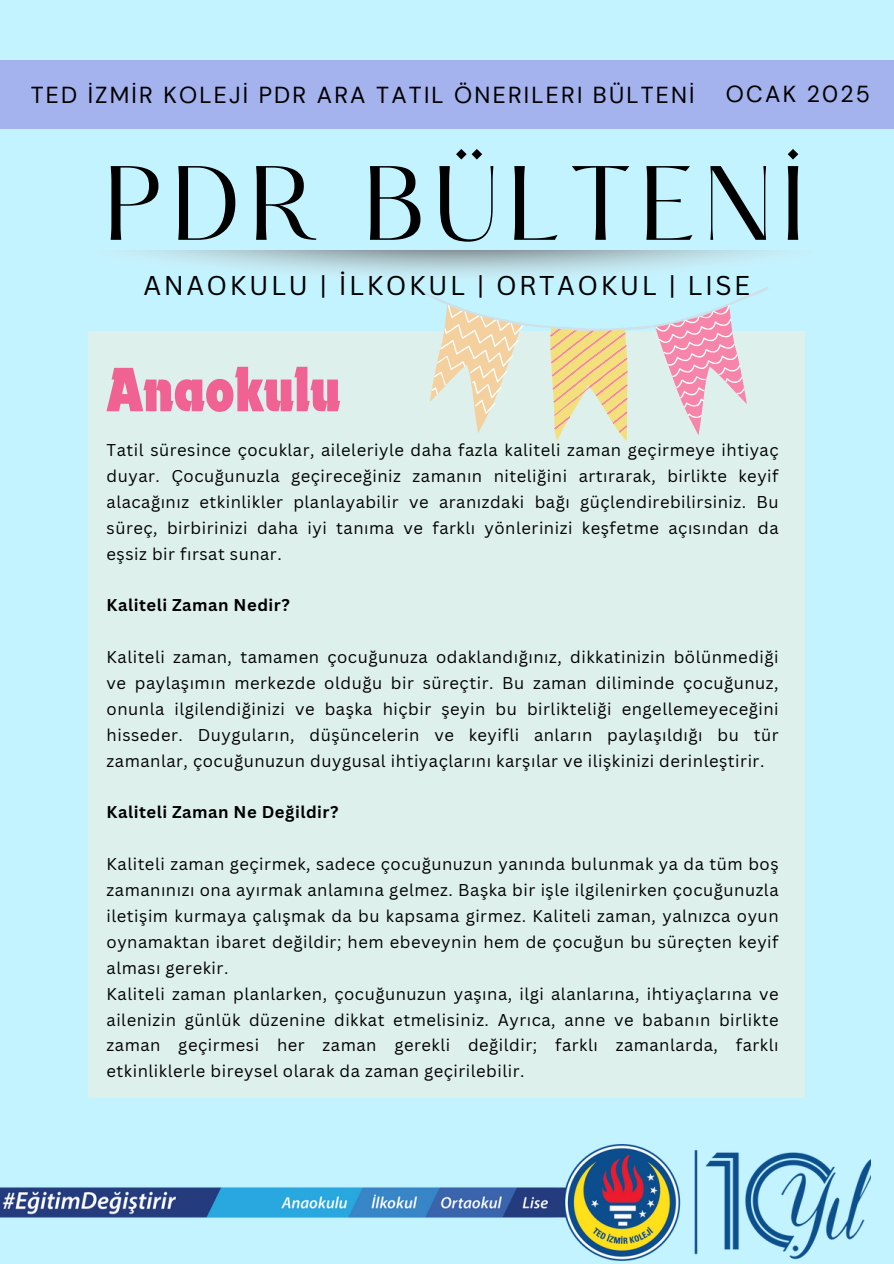
<style>
.page{position:relative;width:894px;height:1264px;background:#fff}
.page>*{position:absolute;margin:0;border:0;box-sizing:border-box;transform-origin:0 0}
.t1{font:92.1px "Hatton";letter-spacing:.095em;color:#000}
.t2{font:700 condensed 65.1px "Dynamo Com";color:#f06292}
.t3{font:26.4px "Canva Sans";letter-spacing:.095em;color:#000}
.t4{font:23.1px "DM Sans";letter-spacing:.095em;color:#000}
.t5{font:16.65px/25.8px "Canva Sans";letter-spacing:.03em;color:#000;text-align:justify}
.t6{font:700 16.65px "Canva Sans";letter-spacing:.03em;color:#000}
</style>
<div class="page">
<div style="left:0;top:0;width:893px;height:1263px;background:#c2f3ff"></div>
<div style="left:0;top:60px;width:893px;height:69px;background:#a4b2ed"></div>
<div style="left:88px;top:331px;width:716px;height:766px;background:#ddf0eb"></div>
<img style="left:0;top:1144px;width:870px;height:116px">
<svg style="left:412px;top:286px;width:356px;height:156px"></svg>
<h3 class="t4" style="left:31px;top:80px;width:665px">TED İZMİR KOLEJİ PDR ARA TATIL ÖNERILERI BÜLTENİ</h3>
<h1 class="t4" style="left:725px;top:79px;width:145px">OCAK 2025</h1>
<h4 class="t1" style="left:104px;top:161px;width:701px">PDR BÜLTENİ</h4>
<h4 class="t3" style="left:143px;top:267px;width:608px">ANAOKULU | İLKOKUL | ORTAOKUL | LISE</h4>
<p class="t2" style="left:107px;top:351px;width:235px">Anaokulu</p>
<p class="t5" style="left:107px;top:436px;width:673px">Tatil süresince çocuklar, aileleriyle daha fazla kaliteli zaman geçirmeye ihtiyaç duyar. Çocuğunuzla geçireceğiniz zamanın niteliğini artırarak, birlikte keyif alacağınız etkinlikler planlayabilir ve aranızdaki bağı güçlendirebilirsiniz. Bu süreç, birbirinizi daha iyi tanıma ve farklı yönlerinizi keşfetme açısından da eşsiz bir fırsat sunar.</p>
<p class="t6" style="left:107px;top:593px;width:185px">Kaliteli Zaman Nedir?</p>
<p class="t5" style="left:107px;top:643px;width:673px">Kaliteli zaman, tamamen çocuğunuza odaklandığınız, dikkatinizin bölünmediği ve paylaşımın merkezde olduğu bir süreçtir. Bu zaman diliminde çocuğunuz, onunla ilgilendiğinizi ve başka hiçbir şeyin bu birlikteliği engellemeyeceğini hisseder. Duyguların, düşüncelerin ve keyifli anların paylaşıldığı bu tür zamanlar, çocuğunuzun duygusal ihtiyaçlarını karşılar ve ilişkinizi derinleştirir.</p>
<p class="t6" style="left:107px;top:800px;width:233px">Kaliteli Zaman Ne Değildir?</p>
<p class="t5" style="left:107px;top:850px;width:673px;text-align:left">Kaliteli zaman geçirmek, sadece çocuğunuzun yanında bulunmak ya da tüm boş zamanınızı ona ayırmak anlamına gelmez. Başka bir işle ilgilenirken çocuğunuzla iletişim kurmaya çalışmak da bu kapsama girmez. Kaliteli zaman, yalnızca oyun oynamaktan ibaret değildir; hem ebeveynin hem de çocuğun bu süreçten keyif alması gerekir.<br>Kaliteli zaman planlarken, çocuğunuzun yaşına, ilgi alanlarına, ihtiyaçlarına ve ailenizin günlük düzenine dikkat etmelisiniz. Ayrıca, anne ve babanın birlikte zaman geçirmesi her zaman gerekli değildir; farklı zamanlarda, farklı etkinliklerle bireysel olarak da zaman geçirilebilir.</p>
</div>
